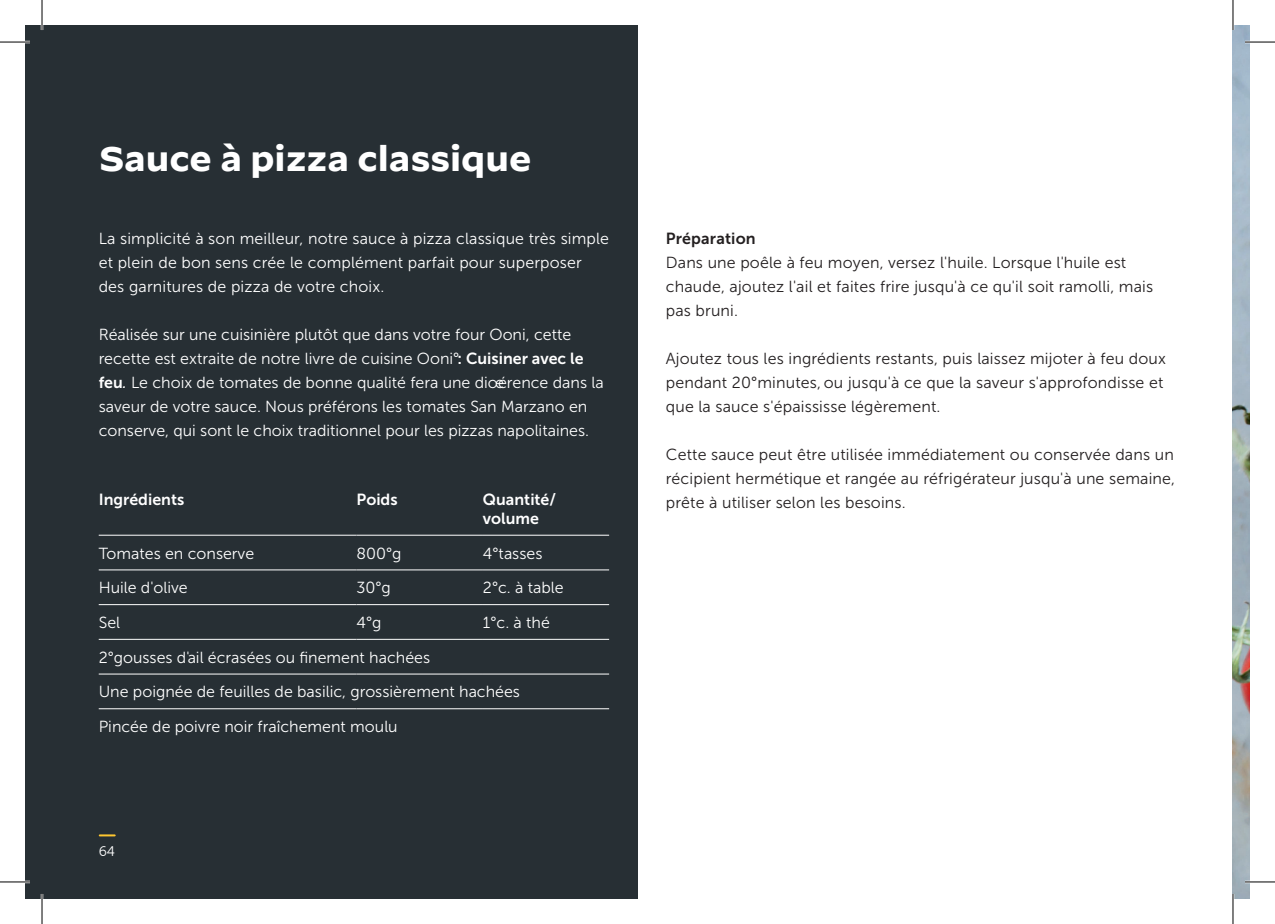
<style>
.page{position:relative;width:1275px;height:924px;background:#fff}
.page>*{position:absolute;margin:0;border:0;box-sizing:border-box;transform-origin:0 0}
.t1{font:700 34px "Decimal";color:#fff}
.t2{font:16px/24px "Museo Sans 300";color:#fff}
.t3{font:16px/24px "Museo Sans 300";letter-spacing:.01em;color:#231f20}
.t4{font:16px/19.2px "Museo Sans 700";color:#fff}
.t5{font:16px "Museo Sans 700";letter-spacing:.01em;color:#231f20}
.t6{font:14px "Museo Sans Rounded 300";color:#fff}
.s1{font-family:"Museo Sans 700"}
.s2{font-family:"Museo Sans 500";font-style:italic}
</style>
<div class="page">
<div style="left:25px;top:25px;width:612px;height:873px;background:#272f34"></div>
<img style="left:1233px;top:25px;width:17px;height:873px">
<hr style="left:99px;top:569px;width:257px;height:1px;background:#fff">
<hr style="left:356px;top:569px;width:127px;height:1px;background:#fff">
<hr style="left:483px;top:569px;width:126px;height:1px;background:#fff">
<hr style="left:99px;top:604px;width:257px;height:1px;background:#fff">
<hr style="left:356px;top:604px;width:127px;height:1px;background:#fff">
<hr style="left:483px;top:604px;width:126px;height:1px;background:#fff">
<hr style="left:99px;top:638px;width:257px;height:1px;background:#fff">
<hr style="left:356px;top:638px;width:127px;height:1px;background:#fff">
<hr style="left:483px;top:638px;width:126px;height:1px;background:#fff">
<hr style="left:99px;top:673px;width:257px;height:1px;background:#fff">
<hr style="left:356px;top:673px;width:127px;height:1px;background:#fff">
<hr style="left:483px;top:673px;width:126px;height:1px;background:#fff">
<hr style="left:99px;top:708px;width:257px;height:1px;background:#fff">
<hr style="left:356px;top:708px;width:127px;height:1px;background:#fff">
<hr style="left:483px;top:708px;width:126px;height:1px;background:#fff">
<hr style="left:99px;top:534px;width:257px;height:1px;background:#fff">
<hr style="left:356px;top:534px;width:127px;height:1px;background:#fff">
<hr style="left:483px;top:534px;width:126px;height:1px;background:#fff">
<svg style="left:100px;top:834px;width:15px;height:2px"></svg>
<hr style="left:0;top:41px;width:30px;height:2px;background:#fff">
<hr style="left:1245px;top:41px;width:30px;height:2px;background:#fff">
<hr style="left:0;top:880px;width:30px;height:2px;background:#fff">
<hr style="left:1245px;top:880px;width:30px;height:2px;background:#fff">
<hr style="left:41px;top:0;width:2px;height:30px;background:#fff">
<hr style="left:41px;top:893px;width:2px;height:30px;background:#fff">
<hr style="left:1231px;top:0;width:3px;height:30px;background:#fff">
<hr style="left:1231px;top:893px;width:3px;height:30px;background:#fff">
<hr style="left:0;top:42px;width:30px;height:1px;background:#000">
<hr style="left:1245px;top:42px;width:30px;height:1px;background:#000">
<hr style="left:0;top:881px;width:30px;height:1px;background:#000">
<hr style="left:1245px;top:881px;width:30px;height:1px;background:#000">
<hr style="left:42px;top:0;width:1px;height:30px;background:#000">
<hr style="left:42px;top:893px;width:1px;height:30px;background:#000">
<hr style="left:1232px;top:0;width:1px;height:30px;background:#000">
<hr style="left:1232px;top:893px;width:1px;height:30px;background:#000">
<h1 class="t1" style="left:99px;top:140px;width:434px">Sauce à pizza classique</h1>
<p class="t2" style="left:99px;top:227px;width:512px">La simplicité à son meilleur, notre sauce à pizza classique très simple et plein de bon sens crée le complément parfait pour superposer des garnitures de pizza de votre choix.</p>
<p class="t2" style="left:99px;top:323px;width:506px">Réalisée sur une cuisinière plutôt que dans votre four Ooni, cette recette est extraite de notre livre de cuisine Ooni°<span class="s1">: Cuisiner avec le feu</span><span class="s2">.</span> Le choix de tomates de bonne qualité fera une diœérence dans la saveur de votre sauce. Nous préférons les tomates San Marzano en conserve, qui sont le choix traditionnel pour les pizzas napolitaines.</p>
<p class="t4" style="left:99px;top:489px;width:87px">Ingrédients</p>
<p class="t4" style="left:356px;top:489px;width:43px">Poids</p>
<p class="t4" style="left:483px;top:489px;width:75px">Quantité/ volume</p>
<p class="t2" style="left:99px;top:541px;width:157px">Tomates en conserve</p>
<p class="t2" style="left:356px;top:541px;width:47px">800°g</p>
<p class="t2" style="left:483px;top:541px;width:61px">4°tasses</p>
<p class="t2" style="left:99px;top:575px;width:91px">Huile d'olive</p>
<p class="t2" style="left:356px;top:575px;width:36px">30°g</p>
<p class="t2" style="left:483px;top:575px;width:82px">2°c. à table</p>
<p class="t2" style="left:99px;top:610px;width:23px">Sel</p>
<p class="t2" style="left:356px;top:610px;width:26px">4°g</p>
<p class="t2" style="left:483px;top:610px;width:68px">1°c. à thé</p>
<p class="t2" style="left:99px;top:639px;width:423px;line-height:34.6px">2°gousses d'ail écrasées ou finement hachées<br>Une poignée de feuilles de basilic, grossièrement hachées<br>Pincée de poivre noir fraîchement moulu</p>
<p class="t6" style="left:99px;top:843px;width:18px">64</p>
<p class="t5" style="left:666px;top:229px;width:91px">Préparation</p>
<p class="t3" style="left:666px;top:250px;width:489px">Dans une poêle à feu moyen, versez l'huile. Lorsque l'huile est chaude, ajoutez l'ail et faites frire jusqu'à ce qu'il soit ramolli, mais pas bruni.</p>
<p class="t3" style="left:666px;top:346px;width:501px">Ajoutez tous les ingrédients restants, puis laissez mijoter à feu doux pendant 20°minutes, ou jusqu'à ce que la saveur s'approfondisse et que la sauce s'épaississe légèrement.</p>
<p class="t3" style="left:666px;top:442px;width:511px;text-align:justify">Cette sauce peut être utilisée immédiatement ou conservée dans un récipient hermétique et rangée au réfrigérateur jusqu'à une semaine, prête à utiliser selon les besoins.</p>
</div>
